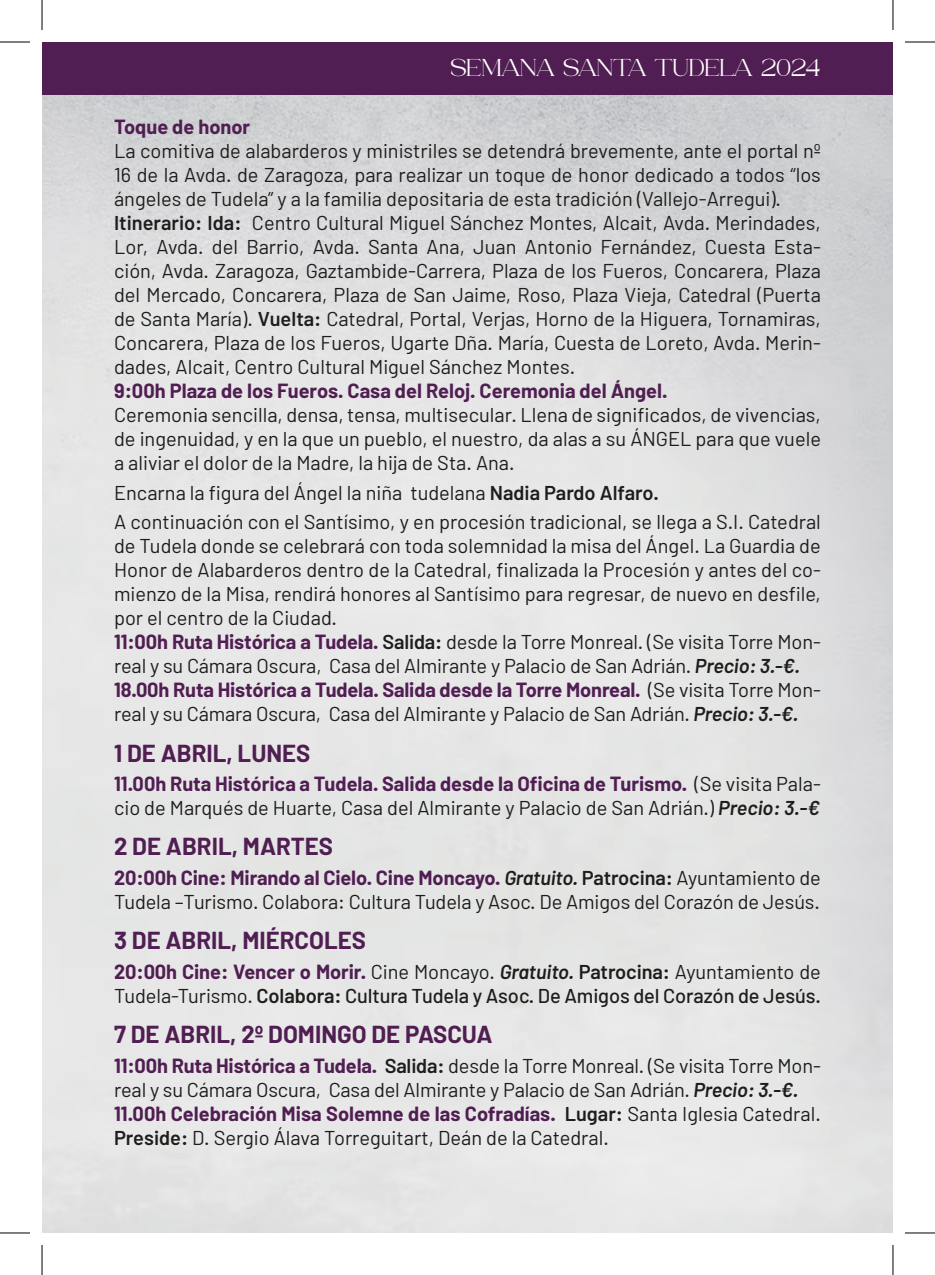
<style>
.page{position:relative;width:935px;height:1275px;background:#fff}
.page>*{position:absolute;margin:0;border:0;box-sizing:border-box;transform-origin:0 0}
.t1{font:700 24px "Barlow";color:#501e52}
.t2{font:24px "Roghiska";color:#fff}
.t3{font:20px/24px "Barlow";color:#1d1d1b}
.t4{font:500 20px/24px "Barlow";letter-spacing:-.005em;color:#1d1d1b}
.t5{font:700 20px "Barlow";color:#501e52}
.s1{font-weight:600}
.s2{font-weight:700;color:#501e52}
.s3{font-weight:600;font-style:italic}
.s4{font-weight:400}
</style>
<div class="page">
<div style="left:42px;top:42px;width:850px;height:53px;background:#501e52"></div>
<hr style="left:0;top:42px;width:30px;height:1px;background:#000">
<hr style="left:904px;top:42px;width:30px;height:1px;background:#000">
<hr style="left:0;top:1232px;width:30px;height:1px;background:#000">
<hr style="left:904px;top:1232px;width:30px;height:1px;background:#000">
<hr style="left:42px;top:0;width:1px;height:30px;background:#000">
<hr style="left:42px;top:1245px;width:1px;height:30px;background:#000">
<hr style="left:892px;top:0;width:1px;height:30px;background:#000">
<hr style="left:892px;top:1245px;width:1px;height:30px;background:#000">
<p class="t2" style="left:450px;top:52px;width:372px">SEMANA SANTA TUDELA 2024</p>
<p class="t5" style="left:114px;top:114px;width:138px">Toque de honor</p>
<p class="t3" style="left:114px;top:138px;width:708px">La comitiva de alabarderos y ministriles se detendrá brevemente, ante el portal nº 16 de la Avda. de Zaragoza, para realizar un toque de honor dedicado a todos “los ángeles de Tudela” y a la familia depositaria de esta tradición (Vallejo-Arregui).<br><span class="s1">Itinerario: Ida:</span> Centro Cultural Miguel Sánchez Montes, Alcait, Avda. Merindades, Lor, Avda. del Barrio, Avda. Santa Ana, Juan Antonio Fernández, Cuesta Esta&shy;ción, Avda. Zaragoza, Gaztambide-Carrera, Plaza de los Fueros, Concarera, Plaza del Mercado, Concarera, Plaza de San Jaime, Roso, Plaza Vieja, Catedral (Puerta de Santa María). <span class="s1">Vuelta:</span> Catedral, Portal, Verjas, Horno de la Higuera, Tornamiras, Concarera, Plaza de los Fueros, Ugarte Dña. María, Cuesta de Loreto, Avda. Merin&shy;dades, Alcait, Centro Cultural Miguel Sánchez Montes.</p>
<p class="t5" style="left:114px;top:378px;width:555px">9:00h Plaza de los Fueros. Casa del Reloj. Ceremonia del Ángel.</p>
<p class="t3" style="left:114px;top:402px;width:708px;text-align:justify">Ceremonia sencilla, densa, tensa, multisecular. Llena de significados, de vivencias, de ingenuidad, y en la que un pueblo, el nuestro, da alas a su ÁNGEL para que vuele a aliviar el dolor de la Madre, la hija de Sta. Ana.</p>
<p class="t3" style="left:114px;top:477px;width:708px;line-height:29.6px">Encarna la figura del Ángel la niña tudelana <span class="s1">Nadia Pardo Alfaro.<br></span>A continuación con el Santísimo, y en procesión tradicional, se llega a S.I. Catedral</p>
<p class="t3" style="left:114px;top:533px;width:708px">de Tudela donde se celebrará con toda solemnidad la misa del Ángel. La Guardia de Honor de Alabarderos dentro de la Catedral, finalizada la Procesión y antes del co&shy;mienzo de la Misa, rendirá honores al Santísimo para regresar, de nuevo en desfile, por el centro de la Ciudad.<br><span class="s2">11:00h Ruta Histórica a Tudela.</span> <span class="s1">Salida:</span> desde la Torre Monreal. (Se visita Torre Mon&shy;real y su Cámara Oscura, Casa del Almirante y Palacio de San Adrián. <span class="s3">Precio: 3.-€.<br></span><span class="s2">18.00h Ruta Histórica a Tudela. Salida desde la Torre Monreal.</span> (Se visita Torre Mon&shy;real y su Cámara Oscura, Casa del Almirante y Palacio de San Adrián. <span class="s3">Precio: 3.-€.</span></p>
<p class="t1" style="left:114px;top:738px;width:198px">1 DE ABRIL, LUNES</p>
<p class="t3" style="left:114px;top:771px;width:708px"><span class="s2">11.00h Ruta Histórica a Tudela. Salida desde la Oficina de Turismo.</span> (Se visita Pala&shy;cio de Marqués de Huarte, Casa del Almirante y Palacio de San Adrián.) <span class="s3">Precio: 3.-€</span></p>
<p class="t1" style="left:114px;top:832px;width:220px">2 DE ABRIL, MARTES</p>
<p class="t3" style="left:114px;top:865px;width:708px"><span class="s2">20:00h Cine: Mirando al Cielo. Cine Moncayo.</span> <span class="s3">Gratuito.</span> <span class="s1">Patrocina:</span> Ayuntamiento de<br>Tudela –Turismo. Colabora: Cultura Tudela y Asoc. De Amigos del Corazón de Jesús.</p>
<p class="t1" style="left:114px;top:925px;width:253px">3 DE ABRIL, MIÉRCOLES</p>
<p class="t4" style="left:114px;top:959px;width:708px"><span class="s2">20:00h Cine: Vencer o Morir.</span> <span class="s4">Cine Moncayo.</span> <span class="s3">Gratuito.</span> <span class="s1">Patrocina:</span> <span class="s4">Ayuntamiento de<br>Tudela-Turismo.</span> <span class="s1">Colabora:</span> Cultura Tudela y Asoc. De Amigos del Corazón de Jesús.</p>
<p class="t1" style="left:114px;top:1019px;width:380px">7 DE ABRIL, 2º DOMINGO DE PASCUA</p>
<p class="t3" style="left:114px;top:1053px;width:708px"><span class="s2">11:00h Ruta Histórica a Tudela.</span> <span class="s1">Salida:</span> desde la Torre Monreal. (Se visita Torre Mon&shy;real y su Cámara Oscura, Casa del Almirante y Palacio de San Adrián. <span class="s3">Precio: 3.-€.<br></span><span class="s2">11.00h Celebración Misa Solemne de las Cofradías.</span> <span class="s1">Lugar:</span> Santa Iglesia Catedral.<br><span class="s1">Preside:</span> D. Sergio Álava Torreguitart, Deán de la Catedral.</p>
</div>
